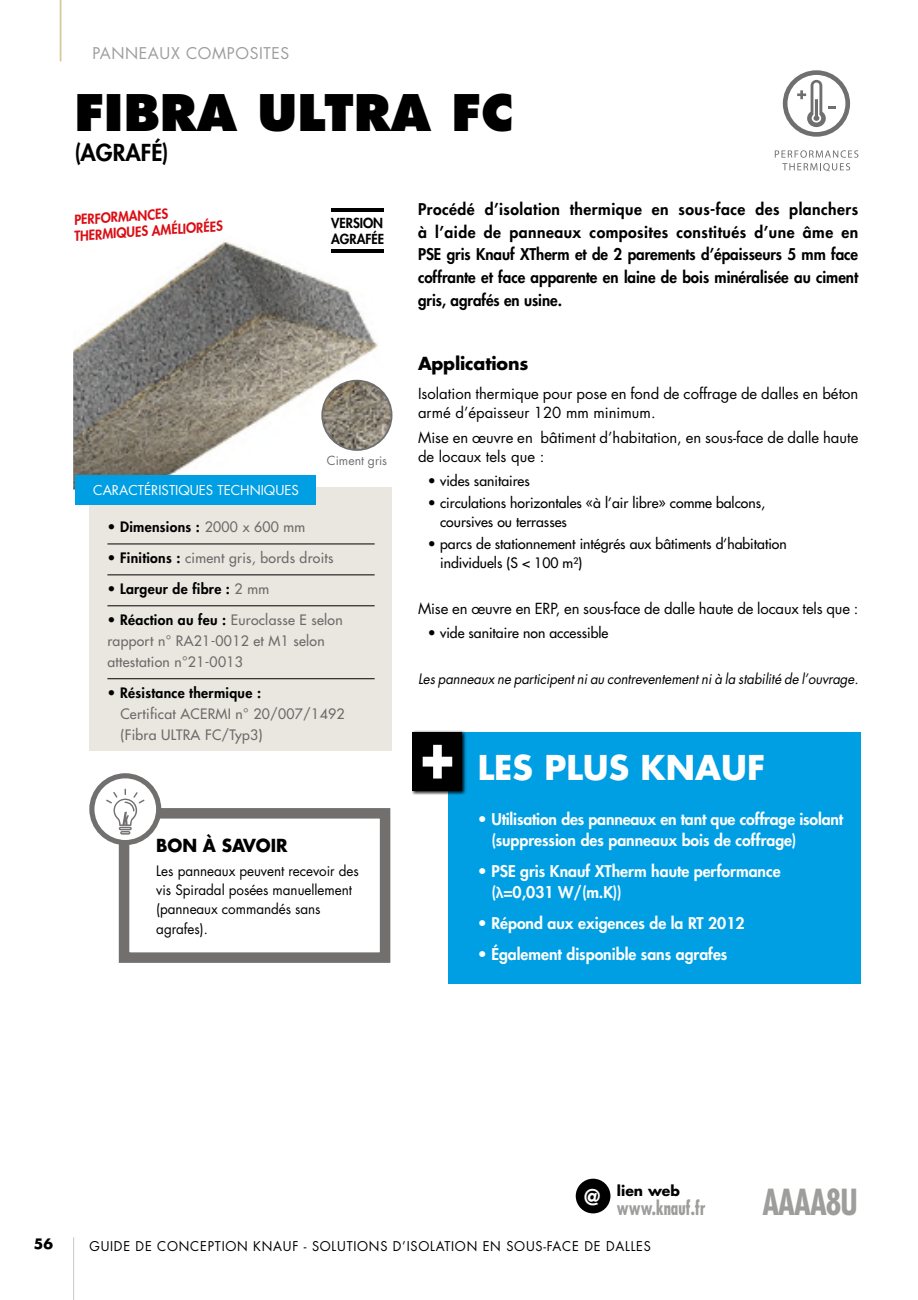
<style>
.page{position:relative;width:918px;height:1300px;background:#fff}
.page>*{position:absolute;margin:0;border:0;box-sizing:border-box;transform-origin:0 0}
.t1{font:800 49px "Futura Std";color:#000}
.t2{font:700 condensed 35px "Futura Std";letter-spacing:-.03em;color:#9d9d9c;scale:.91 1}
.t3{font:700 33.25px "Futura Std";color:#fff}
.t4{font:800 22.75px "Futura Std";color:#000}
.t5{font:700 condensed 19.25px "Futura Std";color:#9d9d9c;scale:.89 1}
.t6{font:700 17.5px "Futura Std";letter-spacing:-.01em;color:#000}
.t7{font:700 17.5px "Futura Std";letter-spacing:-.01em;color:#000;scale:.96 1}
.t8{font:800 15.75px/22.8px "Futura Std";letter-spacing:-.005em;color:#000;text-align:justify}
.t9{font:800 15.75px/21px "Futura Std";color:#fff}
.t10{font:15.75px "Futura Std";letter-spacing:.04em;color:#9d9d9c}
.t11{font:14.88px/19.2px "Futura Std";color:#000}
.t12{font:500 14px/19.2px "Futura Std";color:#000}
.t13{font:500 14px/21px "Futura Std";letter-spacing:.02em;color:#6d6b6b}
.t14{font:14px/19.2px "Futura Std";letter-spacing:-.005em;color:#000;scale:.96 1}
.t15{font:italic 14px "Futura Std";letter-spacing:-.005em;color:#000;scale:.94 1}
.t16{font:800 14px "Futura Std";letter-spacing:.02em;color:#000}
.t17{font:700 14px "Futura Std";color:#000}
.t18{font:800 13.47px/16.1px "Futura Std";color:#db0e15;scale:.96 1}
.t19{font:800 13.47px/16.1px "Futura Std";letter-spacing:-.005em;color:#000;scale:.96 1}
.t20{font:13.3px "Futura Std";color:#fff}
.t21{font:13.12px "Futura Std";letter-spacing:.06em;color:#000}
.t22{font:12.25px "Futura Std";color:#706f6f}
.s1{font-weight:500;color:#6d6b6b}
.s2{font-weight:800;color:#000}
.s3{font-family:"Myriad Pro";font-weight:600}
.s4{font-size:21px;color:#fff}
</style>
<div class="page">
<hr style="left:73px;top:1237px;width:1px;height:63px;background:#c6c6c6">
<img style="left:73px;top:242px;width:310px;height:247px">
<hr style="left:60px;top:0;width:1px;height:61px;background:#d9c69c">
<div style="left:576px;top:1178px;width:34px;height:35px;background:#000;border-radius:50%"></div>
<div style="left:448px;top:732px;width:413px;height:251px;background:#009fe3"></div>
<svg style="left:412px;top:730px;width:54px;height:65px"></svg>
<div style="left:413px;top:732px;width:49px;height:59px;background:#000"></div>
<svg style="left:423px;top:745px;width:29px;height:33px"></svg>
<div style="left:119px;top:808px;width:271px;height:155px;border:10px solid #71706f"></div>
<svg style="left:89px;top:773px;width:72px;height:72px"></svg>
<svg style="left:775px;top:150px;width:83px;height:21px"></svg>
<div style="left:783px;top:70px;width:67px;height:67px;border:5px solid #706f6f;border-radius:50%"></div>
<svg style="left:797px;top:80px;width:38px;height:47px"></svg>
<div style="left:89px;top:487px;width:302px;height:263px;background:#eae7e0"></div>
<hr style="left:107px;top:544px;width:268px;height:1px;background:#000">
<hr style="left:107px;top:574px;width:268px;height:1px;background:#000">
<hr style="left:107px;top:605px;width:268px;height:1px;background:#000">
<hr style="left:107px;top:678px;width:268px;height:1px;background:#000">
<div style="left:75px;top:475px;width:241px;height:29px;background:#009fe3"></div>
<img style="left:322px;top:381px;width:69px;height:69px;border-radius:35px">
<div style="left:321px;top:380px;width:71px;height:71px;border:2px solid #706f6f;border-radius:50%"></div>
<div style="left:315px;top:236px;width:86px;height:17px;background:#000;opacity:.15"></div>
<div style="left:315px;top:195px;width:86px;height:17px;background:#000;opacity:.15"></div>
<p class="t10" style="left:92px;top:43px;width:198px">PANNEAUX COMPOSITES</p>
<h1 class="t1" style="left:74px;top:82px;width:440px">FIBRA ULTRA FC</h1>
<h3 class="t4" style="left:74px;top:138px;width:96px">(AGRAFÉ)</h3>
<p class="t8" style="left:418px;top:198px;width:442px">Procédé d’isolation thermique en sous-face des planchers à l’aide de panneaux composites constitués d’une âme en PSE gris Knauf XTherm et de 2 parements d’épaisseurs 5 mm face coffrante et face apparente en laine de bois minéralisée au ciment gris, agrafés en usine.</p>
<p class="t18" style="left:72px;top:212px;width:156px;rotate:-4deg">PERFORMANCES<br>THERMIQUES AMÉLIORÉES</p>
<p class="t19" style="left:331px;top:215px;width:57px">VERSION<br>AGRAFÉE</p>
<p class="t20" style="left:93px;top:482px;width:207px">CARACTÉRISTIQUES TECHNIQUES</p>
<p class="t22" style="left:327px;top:452px;width:62px">Ciment gris</p>
<p class="t16" style="left:107px;top:518px;width:199px">• Dimensions : <span class="s1">2000 x 600 mm</span></p>
<p class="t13" style="left:107px;top:547px;width:228px"><span class="s2">• Finitions :</span> ciment gris, bords droits</p>
<p class="t16" style="left:107px;top:580px;width:163px">• Largeur de fibre : <span class="s1">2 mm</span></p>
<p class="t13" style="left:107px;top:609px;width:237px"><span class="s2">• Réaction au feu :</span> Euroclasse E selon rapport n° RA21-0012 et M1 selon attestation n°21-0013</p>
<p class="t16" style="left:107px;top:684px;width:155px">• Résistance thermique :</p>
<p class="t13" style="left:120px;top:703px;width:226px">Certificat ACERMI n° 20/007/1492 (Fibra ULTRA FC/Typ3)</p>
<p class="t7" style="left:156px;top:833px;width:138px">BON À SAVOIR</p>
<p class="t14" style="left:156px;top:861px;width:212px">Les panneaux peuvent recevoir des vis Spiradal posées manuellement (panneaux commandés sans agrafes).</p>
<p class="t6" style="left:418px;top:352px;width:112px">Applications</p>
<p class="t11" style="left:418px;top:384px;width:442px">Isolation thermique pour pose en fond de coffrage de dalles en béton armé d’épaisseur 120 mm minimum.</p>
<p class="t11" style="left:418px;top:428px;width:442px">Mise en œuvre en bâtiment d’habitation, en sous-face de dalle haute de locaux tels que :</p>
<p class="t12" style="left:428px;top:471px;width:103px">• vides sanitaires</p>
<p class="t12" style="left:440px;top:493px;width:327px;text-indent:-12px">• circulations horizontales «à l’air libre» comme balcons, coursives ou terrasses</p>
<p class="t12" style="left:440px;top:534px;width:348px;text-indent:-12px">• parcs de stationnement intégrés aux bâtiments d’habitation individuels (S &lt; 100 m²)</p>
<p class="t11" style="left:418px;top:599px;width:442px">Mise en œuvre en ERP, en sous-face de dalle haute de locaux tels que :</p>
<p class="t12" style="left:428px;top:623px;width:182px">• vide sanitaire non accessible</p>
<p class="t15" style="left:418px;top:670px;width:470px">Les panneaux ne participent ni au contreventement ni à la stabilité de l’ouvrage.</p>
<h3 class="t3" style="left:478px;top:745px;width:289px">LES PLUS KNAUF</h3>
<p class="t9" style="left:491px;top:809px;width:353px;text-indent:-14px">• Utilisation des panneaux en tant que coffrage isolant (suppression des panneaux bois de coffrage)</p>
<p class="t9" style="left:491px;top:861px;width:291px;text-indent:-14px">• PSE gris Knauf XTherm haute performance (<span class="s3">λ</span>=0,031 W/(m.K))</p>
<p class="t9" style="left:478px;top:913px;width:268px">• Répond aux exigences de la RT 2012</p>
<p class="t9" style="left:478px;top:944px;width:251px">• Également disponible sans agrafes</p>
<p class="t17" style="left:584px;top:1181px;width:97px"><span class="s4">@</span> lien web</p>
<p class="t5" style="left:617px;top:1196px;width:101px">www.knauf.fr</p>
<h2 class="t2" style="left:762px;top:1180px;width:106px">AAAA8U</h2>
<p class="t17" style="left:34px;top:1234px;width:21px">56</p>
<p class="t21" style="left:89px;top:1237px;width:563px">GUIDE DE CONCEPTION KNAUF - SOLUTIONS D’ISOLATION EN SOUS-FACE DE DALLES</p>
</div>
